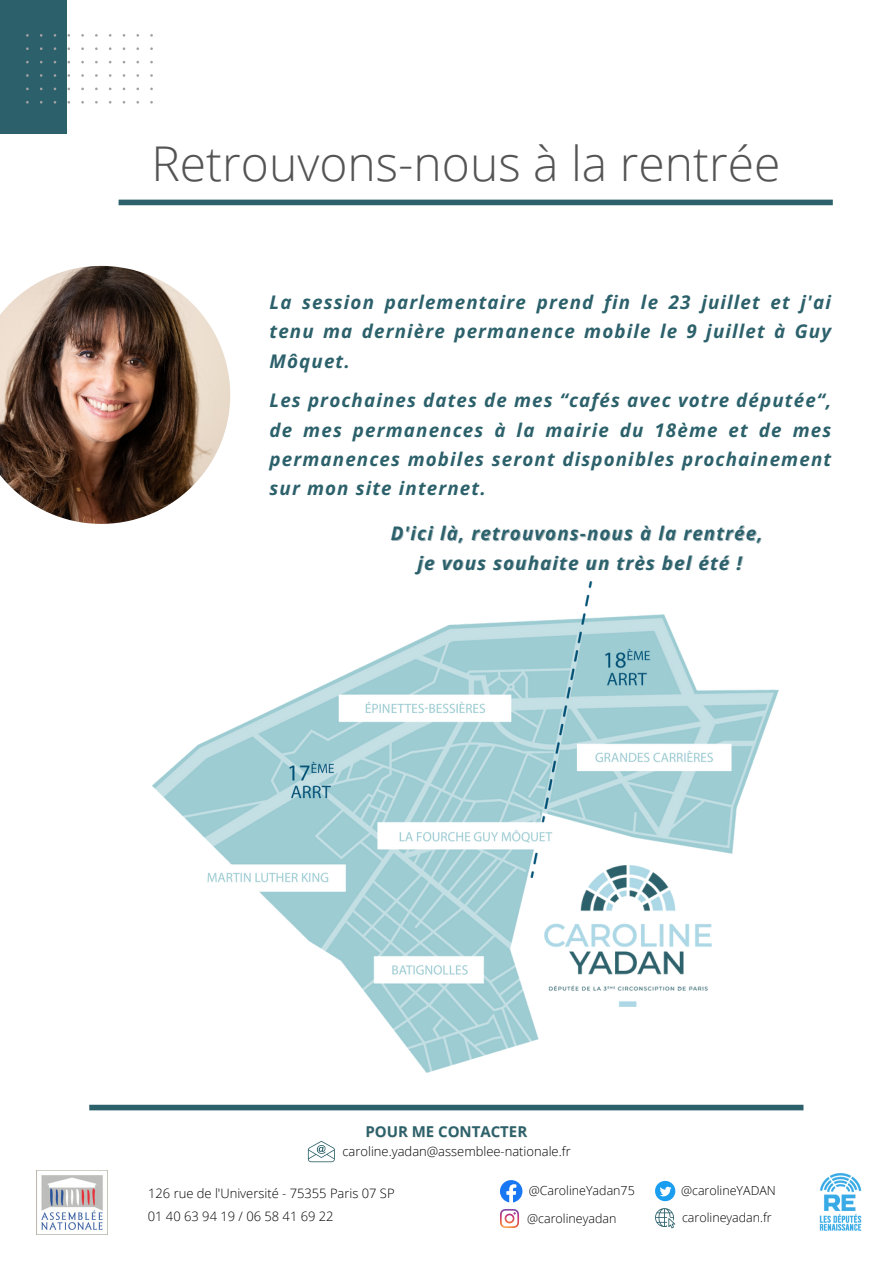
<style>
.page{position:relative;width:893px;height:1264px;background:#fff}
.page>*{position:absolute;margin:0;border:0;box-sizing:border-box;transform-origin:0 0}
.t1{font:300 48px "Open Sans";color:#545454}
.t2{font:italic 700 18.75px/29.4px "Open Sans";letter-spacing:.06em;color:#2c616b;text-align:justify}
.t3{font:700 15px "Open Sans";color:#2c616b}
.t4{font:300 12.9px "Open Sans";color:#000}
.t5{font:300 12.45px "Open Sans";color:#000}
</style>
<div class="page">
<div style="left:0;top:0;width:67px;height:134px;background:#2c616b"></div>
<svg style="left:26px;top:34px;width:127px;height:70px"></svg>
<div style="left:119px;top:200px;width:713px;height:5px;background:#2c616b"></div>
<img style="left:819px;top:1172px;width:43px;height:59px">
<img style="left:37px;top:1170px;width:71px;height:64px">
<svg style="left:308px;top:1140px;width:27px;height:22px"></svg>
<svg style="left:655px;top:1180px;width:20px;height:21px"></svg>
<svg style="left:500px;top:1180px;width:22px;height:22px"></svg>
<svg style="left:500px;top:1209px;width:19px;height:18px"></svg>
<svg style="left:655px;top:1208px;width:20px;height:20px"></svg>
<div style="left:89px;top:1104px;width:714px;height:6px;background:#2c616b"></div>
<img style="left:153px;top:581px;width:626px;height:491px">
<img style="left:0;top:266px;width:230px;height:258px">
<img style="left:545px;top:866px;width:166px;height:140px">
<p class="t1" style="left:151px;top:129px;width:630px">Retrouvons-nous à la rentrée</p>
<p class="t2" style="left:269px;top:287px;width:563px">La session parlementaire prend fin le 23 juillet et j'ai tenu ma dernière permanence mobile le 9 juillet à Guy Môquet.</p>
<p class="t2" style="left:269px;top:385px;width:563px">Les prochaines dates de mes “cafés avec votre députée“, de mes permanences à la mairie du 18ème et de mes permanences mobiles seront disponibles prochainement sur mon site internet.</p>
<p class="t2" style="left:390px;top:518px;width:373px">D'ici là, retrouvons-nous à la rentrée,</p>
<p class="t2" style="left:417px;top:547px;width:326px">je vous souhaite un très bel été !</p>
<p class="t3" style="left:365px;top:1120px;width:163px">POUR ME CONTACTER</p>
<p class="t4" style="left:342px;top:1141px;width:230px">caroline.yadan@assemblee-nationale.fr</p>
<p class="t5" style="left:528px;top:1181px;width:108px">@CarolineYadan75</p>
<p class="t5" style="left:681px;top:1181px;width:96px">@carolineYADAN</p>
<p class="t5" style="left:527px;top:1209px;width:91px">@carolineyadan</p>
<p class="t5" style="left:682px;top:1208px;width:91px">carolineyadan.fr</p>
<p class="t4" style="left:148px;top:1184px;width:248px">126 rue de l'Université - 75355 Paris 07 SP</p>
<p class="t4" style="left:148px;top:1206px;width:187px">01 40 63 94 19 / 06 58 41 69 22</p>
</div>
